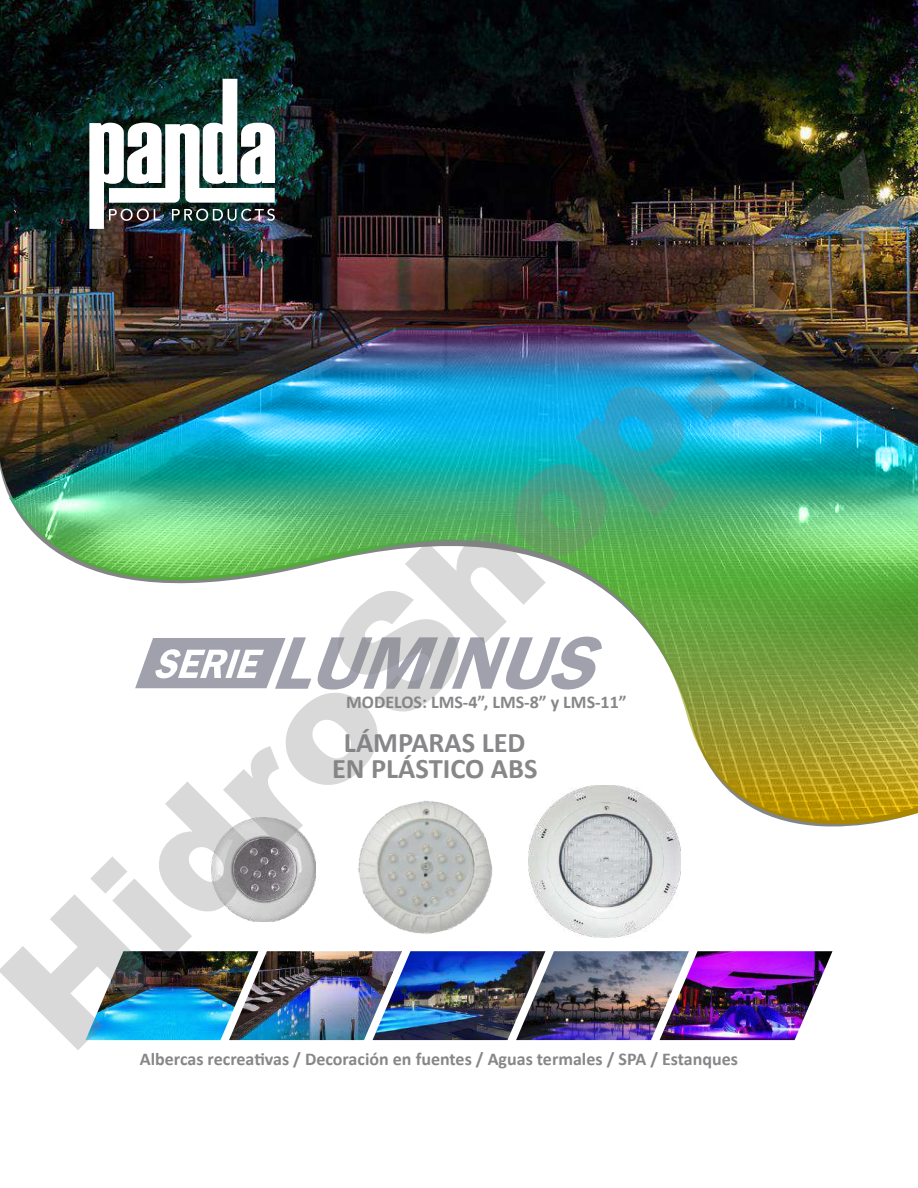
<style>
.page{position:relative;width:918px;height:1188px;background:#fff}
.page>*{position:absolute;margin:0;border:0;box-sizing:border-box;transform-origin:0 0}
.t1{font:900 157.5px "Arial";color:rgb(128 128 128/.3)}
.t2{font:700 28.5px/26.1px "Calibri";color:#878689;text-align:center}
.t3{font:700 18px "Calibri";color:#878689}
</style>
<div class="page">
<img style="left:359px;top:873px;width:134px;height:61px">
<img style="left:529px;top:873px;width:151px;height:65px">
<img style="left:0;top:0;width:918px;height:496px">
<img style="left:89px;top:79px;width:186px;height:150px">
<img style="left:86px;top:951px;width:143px;height:89px">
<img style="left:402px;top:951px;width:114px;height:89px">
<img style="left:229px;top:951px;width:173px;height:89px">
<img style="left:516px;top:951px;width:144px;height:89px">
<img style="left:660px;top:951px;width:172px;height:89px">
<img style="left:212px;top:873px;width:103px;height:48px">
<img style="left:9px;top:325px;width:909px;height:548px">
<h1 class="t1" style="left:-51px;top:938px;width:1209px;rotate:-45deg">HidroShop.mx</h1>
<p class="t3" style="left:140px;top:1046px;width:600px">Albercas recreativas / Decoración en fuentes / Aguas termales / SPA / Estanques</p>
<p class="t3" style="left:346px;top:689px;width:282px">MODELOS: LMS-4”, LMS-8” y LMS-11”</p>
<h2 class="t2" style="left:332px;top:729px;width:207px">LÁMPARAS LED<br>EN PLÁSTICO ABS</h2>
</div>
